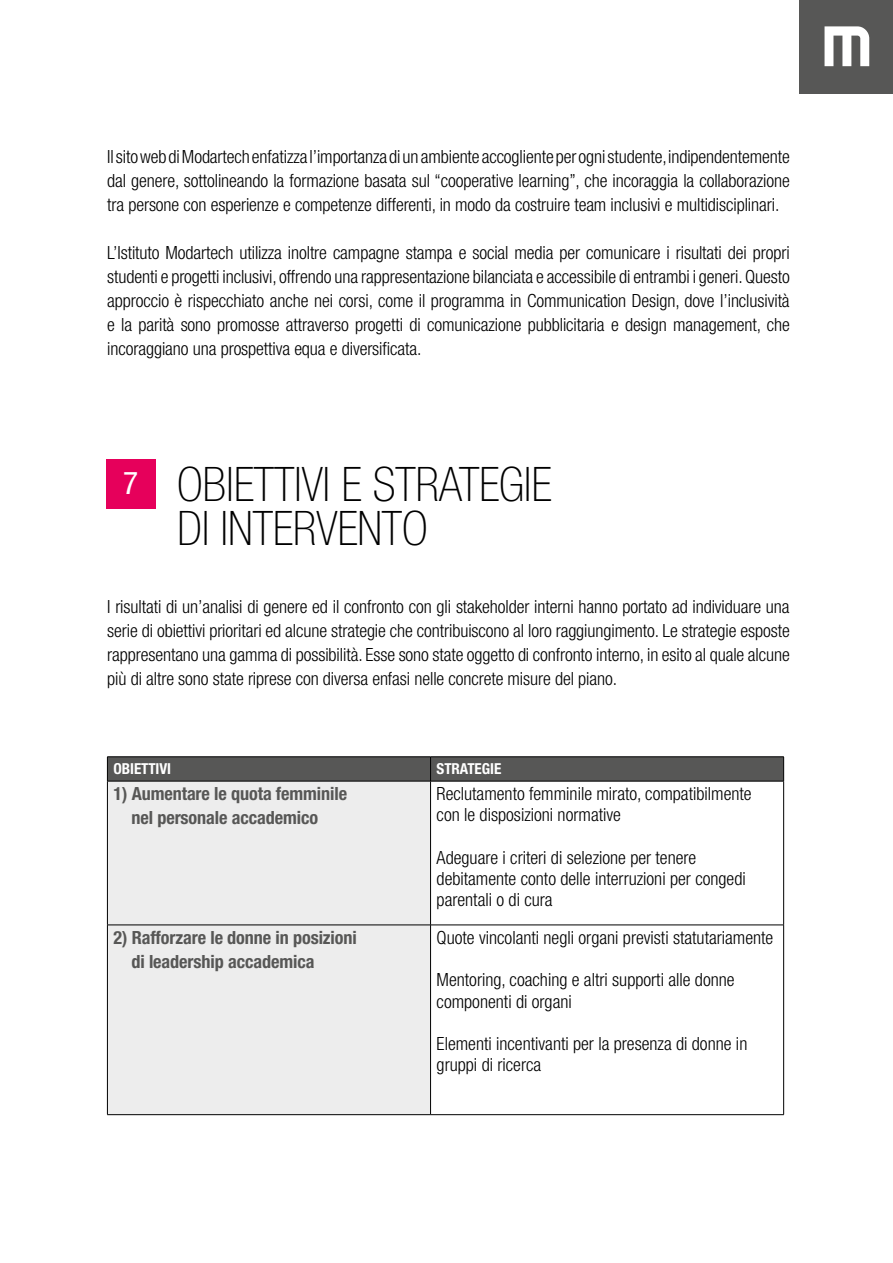
<style>
.page{position:relative;width:893px;height:1263px;background:#fff}
.page>*{position:absolute;margin:0;border:0;box-sizing:border-box;transform-origin:0 0}
.t1{font:100 condensed 47.7px/44.2px "Helvetica Neue LT Std";letter-spacing:-.005em;color:#000}
.t2{font:condensed 31.5px "Helvetica Neue LT Std";color:#fff}
.t3{font:300 condensed 18.15px/24px "Helvetica Neue LT Std";color:#000}
.t4{font:700 condensed 18.15px/24.3px "Helvetica Neue LT Std";letter-spacing:-.005em;color:#575756}
.t5{font:700 condensed 15.15px "Helvetica Neue LT Std";letter-spacing:-.005em;color:#fff}
</style>
<div class="page">
<div style="left:799px;top:0;width:94px;height:94px;background:#575756"></div>
<svg style="left:824px;top:26px;width:45px;height:40px"></svg>
<div style="left:108px;top:782px;width:322px;height:332px;background:#ededed"></div>
<hr style="left:107px;top:756px;width:324px;height:1px;background:#000">
<hr style="left:431px;top:756px;width:353px;height:1px;background:#000">
<svg style="left:107px;top:757px;width:677px;height:24px;background:#545453"></svg>
<hr style="left:107px;top:781px;width:324px;height:1px;background:#000">
<hr style="left:107px;top:781px;width:1px;height:144px;background:#000">
<hr style="left:431px;top:781px;width:353px;height:1px;background:#000">
<hr style="left:430px;top:781px;width:1px;height:144px;background:#000">
<hr style="left:783px;top:781px;width:1px;height:144px;background:#000">
<hr style="left:107px;top:925px;width:324px;height:1px;background:#000">
<hr style="left:107px;top:925px;width:1px;height:189px;background:#000">
<hr style="left:431px;top:925px;width:353px;height:1px;background:#000">
<hr style="left:430px;top:925px;width:1px;height:189px;background:#000">
<hr style="left:783px;top:925px;width:1px;height:189px;background:#000">
<hr style="left:107px;top:1114px;width:324px;height:1px;background:#000">
<hr style="left:431px;top:1114px;width:353px;height:1px;background:#000">
<div style="left:106px;top:459px;width:49px;height:49px;background:#e6005b"></div>
<p class="t3" style="left:107px;top:145px;width:684px;text-align:justify">Il sito web di Modartech enfatizza l’importanza di un ambiente accogliente per ogni studente, indipendentemente dal genere, sottolineando la formazione basata sul “cooperative learning”, che incoraggia la collaborazione tra persone con esperienze e competenze differenti, in modo da costruire team inclusivi e multidisciplinari.</p>
<p class="t3" style="left:107px;top:241px;width:684px;text-align:justify">L’Istituto Modartech utilizza inoltre campagne stampa e social media per comunicare i risultati dei propri studenti e progetti inclusivi, offrendo una rappresentazione bilanciata e accessibile di entrambi i generi. Questo approccio è rispecchiato anche nei corsi, come il programma in Communication Design, dove l’inclusività e la parità sono promosse attraverso progetti di comunicazione pubblicitaria e design management, che incoraggiano una prospettiva equa e diversificata.</p>
<h2 class="t2" style="left:123px;top:464px;width:17px">7</h2>
<h1 class="t1" style="left:177px;top:461px;width:376px">OBIETTIVI E STRATEGIE<br>DI INTERVENTO</h1>
<p class="t3" style="left:107px;top:594px;width:684px;text-align:justify">I risultati di un’analisi di genere ed il confronto con gli stakeholder interni hanno portato ad individuare una serie di obiettivi prioritari ed alcune strategie che contribuiscono al loro raggiungimento. Le strategie esposte rappresentano una gamma di possibilità. Esse sono state oggetto di confronto interno, in esito al quale alcune più di altre sono state riprese con diversa enfasi nelle concrete misure del piano.</p>
<p class="t5" style="left:113px;top:759px;width:59px">OBIETTIVI</p>
<p class="t5" style="left:437px;top:759px;width:66px">STRATEGIE</p>
<p class="t4" style="left:131px;top:781px;width:217px;text-indent:-18px">1) Aumentare le quota femminile nel personale accademico</p>
<p class="t3" style="left:437px;top:783px;width:316px;line-height:21.1px">Reclutamento femminile mirato, compatibilmente con le disposizioni normative</p>
<p class="t3" style="left:437px;top:847px;width:311px;line-height:21.1px">Adeguare i criteri di selezione per tenere debitamente conto delle interruzioni per congedi parentali o di cura</p>
<p class="t4" style="left:131px;top:925px;width:227px;text-indent:-18px">2) Rafforzare le donne in posizioni di leadership accademica</p>
<p class="t3" style="left:437px;top:925px;width:338px">Quote vincolanti negli organi previsti statutariamente</p>
<p class="t3" style="left:437px;top:969px;width:299px;line-height:21.1px">Mentoring, coaching e altri supporti alle donne componenti di organi</p>
<p class="t3" style="left:437px;top:1033px;width:312px;line-height:21.1px">Elementi incentivanti per la presenza di donne in gruppi di ricerca</p>
</div>
